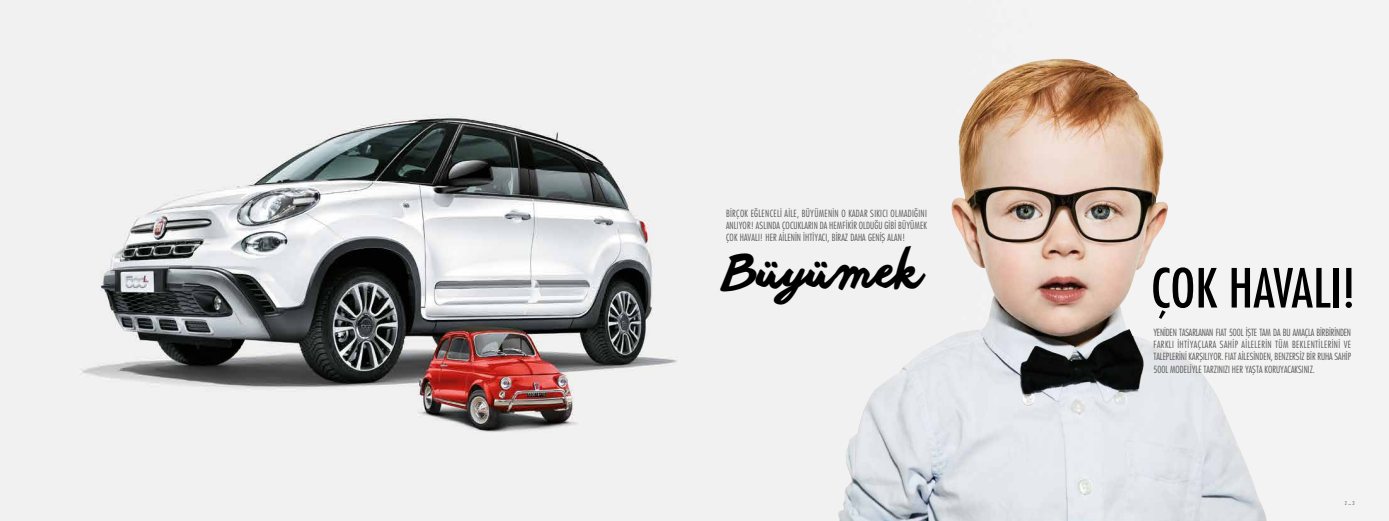
<style>
.page{position:relative;width:1389px;height:521px;background:#fff}
.page>*{position:absolute;margin:0;border:0;box-sizing:border-box;transform-origin:0 0}
.t1{font:condensed 52.5px "Futura";color:#000}
.t2{font:48.12px "anothershabby";color:#000}
.t3{font:300 condensed 9.62px/12.2px "Futura";letter-spacing:.005em;color:#575756;text-align:justify}
.t4{font:300 condensed 5.25px "Futura";color:#575756}
</style>
<div class="page">
<img style="left:0;top:0;width:1389px;height:521px">
<img style="left:838px;top:59px;width:430px;height:462px">
<p class="t3" style="left:726px;top:207px;width:202px">BİRÇOK EĞLENCELİ AİLE, BÜYÜMENİN O KADAR SIKICI OLMADIĞINI ANLIYOR! ASLINDA ÇOCUKLARIN DA HEMFİKİR OLDUĞU GİBİ BÜYÜMEK ÇOK HAVALI! HER AİLENİN İHTİYACI, BİRAZ DAHA GENİŞ ALAN!</p>
<h2 class="t2" style="left:724px;top:243px;width:201px">Büyümek</h2>
<h1 class="t1" style="left:1151px;top:257px;width:206px">ÇOK HAVALI!</h1>
<p class="t3" style="left:1153px;top:326px;width:199px">YENİDEN TASARLANAN FIAT 500L İŞTE TAM DA BU AMAÇLA BİRBİRİNDEN FARKLI İHTİYAÇLARA SAHİP AİLELERİN TÜM BEKLENTİLERİNİ VE TALEPLERİNİ KARŞILIYOR. FIAT AİLESİNDEN, BENZERSİZ BİR RUHA SAHİP 500L MODELİYLE TARZINIZI HER YAŞTA KORUYACAKSINIZ.</p>
<p class="t4" style="left:1345px;top:499px;width:11px">2 _ 3</p>
</div>
